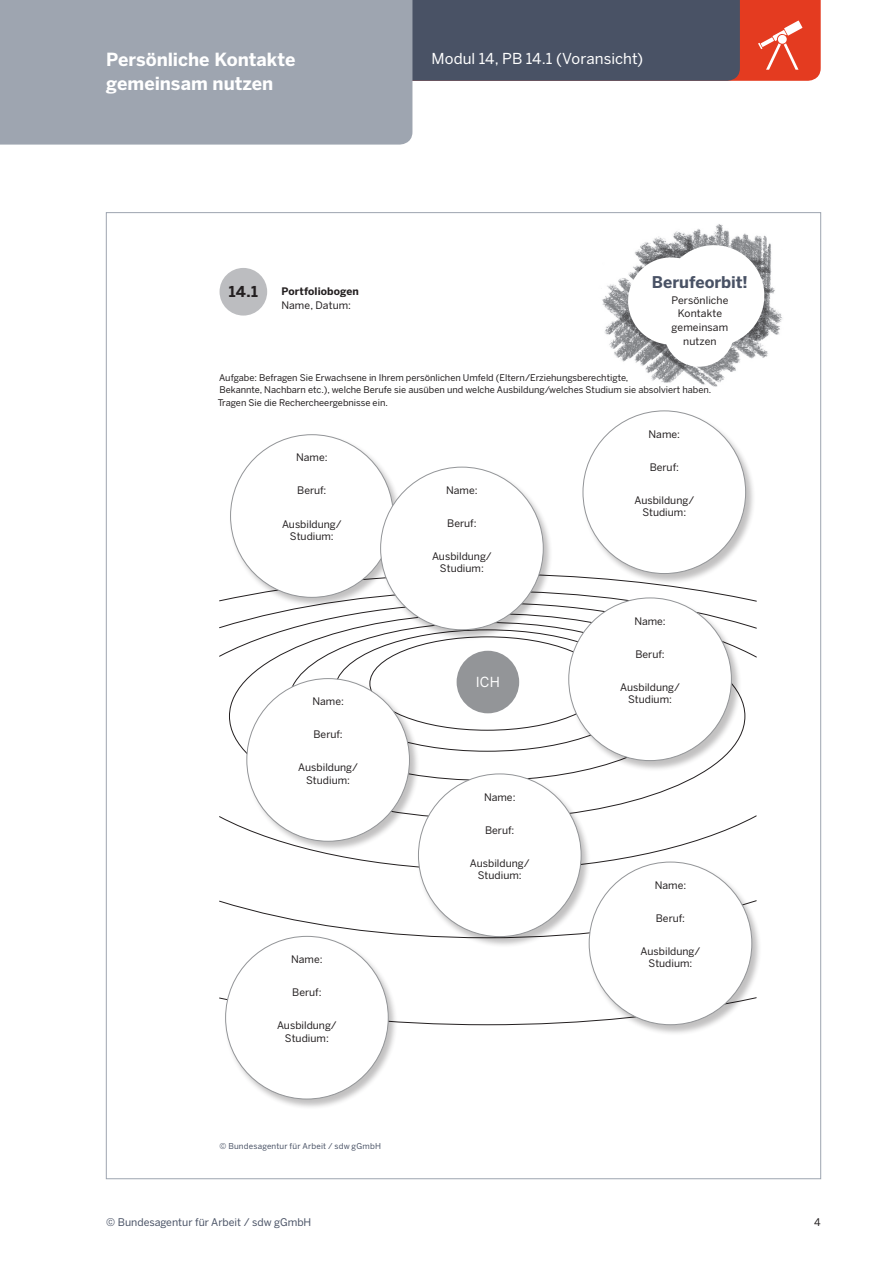
<style>
.page{position:relative;width:893px;height:1263px;background:#fff}
.page>*{position:absolute;margin:0;border:0;box-sizing:border-box;transform-origin:0 0}
.t1{font:700 18px "Benton Sans";color:#fff}
.t2{font:700 16.05px "Benton Sans";letter-spacing:-.005em;color:#495265}
.t3{font:15px "Benton Sans";color:#fff}
.t4{font:700 14.85px "Benton Sans";color:#231f20}
.t5{font:13.8px "Benton Sans";color:#fff}
.t6{font:10.5px "Benton Sans";color:#495265}
.t7{font:10.5px "Benton Sans";color:#231f20}
.t8{font:10.35px/12.5px "Benton Sans";color:#231f20;text-align:center}
.t9{font:700 10.35px "Benton Sans";letter-spacing:.01em;color:#231f20}
.t10{font:9.15px/12.6px "Benton Sans";color:#231f20}
.t11{font:8.1px "Benton Sans";letter-spacing:.02em;color:#495265}
</style>
<div class="page">
<div style="left:740px;top:0;width:81px;height:81px;background:#e43b20"></div>
<div style="left:412px;top:0;width:328px;height:81px;background:#495265"></div>
<div style="left:0;top:0;width:412px;height:145px;background:#9ea5b0"></div>
<svg style="left:758px;top:21px;width:44px;height:49px"></svg>
<img style="left:602px;top:224px;width:181px;height:163px">
<svg style="left:626px;top:243px;width:140px;height:125px"></svg>
<svg style="left:219px;top:815px;width:538px;height:53px"></svg>
<svg style="left:219px;top:900px;width:198px;height:36px"></svg>
<svg style="left:219px;top:997px;width:369px;height:28px"></svg>
<svg style="left:219px;top:575px;width:538px;height:83px"></svg>
<div style="left:220px;top:268px;width:47px;height:48px;background:#bcbdc0;border-radius:50%"></div>
<div style="left:457px;top:651px;width:62px;height:62px;background:#939598;border-radius:50%"></div>
<div style="left:229px;top:434px;width:174px;height:174px;background:#231f20;opacity:.28"></div>
<div style="left:231px;top:435px;width:162px;height:162px;background:#fff;border-radius:50%"></div>
<div style="left:379px;top:467px;width:174px;height:174px;background:#231f20;opacity:.28"></div>
<div style="left:381px;top:467px;width:162px;height:163px;background:#fff;border-radius:50%"></div>
<div style="left:582px;top:411px;width:174px;height:173px;background:#231f20;opacity:.28"></div>
<div style="left:583px;top:411px;width:163px;height:162px;background:#fff;border-radius:50%"></div>
<div style="left:246px;top:678px;width:174px;height:174px;background:#231f20;opacity:.28"></div>
<div style="left:247px;top:679px;width:162px;height:162px;background:#fff;border-radius:50%"></div>
<div style="left:417px;top:774px;width:174px;height:173px;background:#231f20;opacity:.28"></div>
<div style="left:418px;top:774px;width:163px;height:162px;background:#fff;border-radius:50%"></div>
<div style="left:588px;top:862px;width:174px;height:174px;background:#231f20;opacity:.28"></div>
<div style="left:589px;top:862px;width:163px;height:163px;background:#fff;border-radius:50%"></div>
<div style="left:224px;top:936px;width:174px;height:174px;background:#231f20;opacity:.28"></div>
<div style="left:226px;top:936px;width:162px;height:163px;background:#fff;border-radius:50%"></div>
<div style="left:568px;top:598px;width:173px;height:173px;background:#231f20;opacity:.28"></div>
<div style="left:569px;top:598px;width:162px;height:163px;background:#fff;border-radius:50%"></div>
<h1 class="t1" style="left:106px;top:49px;width:191px">Persönliche Kontakte</h1>
<h3 class="t3" style="left:432px;top:50px;width:213px">Modul 14, PB 14.1 (Voransicht)</h3>
<h1 class="t1" style="left:106px;top:73px;width:169px">gemeinsam nutzen</h1>
<h3 class="t4" style="left:229px;top:282px;width:30px">14.1</h3>
<p class="t9" style="left:281px;top:285px;width:79px">Portfoliobogen</p>
<p class="t8" style="left:281px;top:299px;width:71px">Name, Datum:</p>
<h2 class="t2" style="left:652px;top:272px;width:97px">Berufeorbit!</h2>
<p class="t8" style="left:671px;top:293px;width:59px;line-height:13.8px">Persönliche<br>Kontakte gemeinsam nutzen</p>
<p class="t10" style="left:218px;top:371px;width:495px">Aufgabe: Befragen Sie Erwachsene in Ihrem persönlichen Umfeld (Eltern/Erziehungsberechtigte,<br>Bekannte, Nachbarn etc.), welche Berufe sie ausüben und welche Ausbildung/welches Studium sie absolviert haben.<br>Tragen Sie die Rechercheergebnisse ein.</p>
<p class="t8" style="left:296px;top:451px;width:33px">Name:</p>
<p class="t8" style="left:297px;top:484px;width:31px">Beruf:</p>
<p class="t8" style="left:282px;top:518px;width:61px">Ausbildung/<br>Studium:</p>
<p class="t8" style="left:312px;top:695px;width:33px">Name:</p>
<p class="t8" style="left:314px;top:728px;width:31px">Beruf:</p>
<p class="t8" style="left:298px;top:761px;width:61px">Ausbildung/<br>Studium:</p>
<p class="t8" style="left:291px;top:953px;width:33px">Name:</p>
<p class="t8" style="left:292px;top:986px;width:31px">Beruf:</p>
<p class="t8" style="left:277px;top:1019px;width:61px">Ausbildung/<br>Studium:</p>
<p class="t11" style="left:220px;top:1141px;width:163px">© Bundesagentur für Arbeit / sdw gGmbH</p>
<p class="t8" style="left:446px;top:484px;width:33px">Name:</p>
<p class="t8" style="left:447px;top:517px;width:31px">Beruf:</p>
<p class="t8" style="left:432px;top:550px;width:61px">Ausbildung/<br>Studium:</p>
<h3 class="t5" style="left:476px;top:674px;width:25px">ICH</h3>
<p class="t8" style="left:484px;top:791px;width:33px">Name:</p>
<p class="t8" style="left:485px;top:824px;width:31px">Beruf:</p>
<p class="t8" style="left:470px;top:857px;width:61px">Ausbildung/<br>Studium:</p>
<p class="t8" style="left:649px;top:428px;width:33px">Name:</p>
<p class="t8" style="left:650px;top:461px;width:31px">Beruf:</p>
<p class="t8" style="left:634px;top:494px;width:61px">Ausbildung/<br>Studium:</p>
<p class="t8" style="left:634px;top:615px;width:33px">Name:</p>
<p class="t8" style="left:635px;top:648px;width:31px">Beruf:</p>
<p class="t8" style="left:620px;top:681px;width:61px">Ausbildung/<br>Studium:</p>
<p class="t8" style="left:655px;top:879px;width:33px">Name:</p>
<p class="t8" style="left:656px;top:912px;width:31px">Beruf:</p>
<p class="t8" style="left:641px;top:945px;width:61px">Ausbildung/<br>Studium:</p>
<p class="t6" style="left:106px;top:1216px;width:207px">© Bundesagentur für Arbeit / sdw gGmbH</p>
<p class="t7" style="left:814px;top:1216px;width:8px">4</p>
</div>
